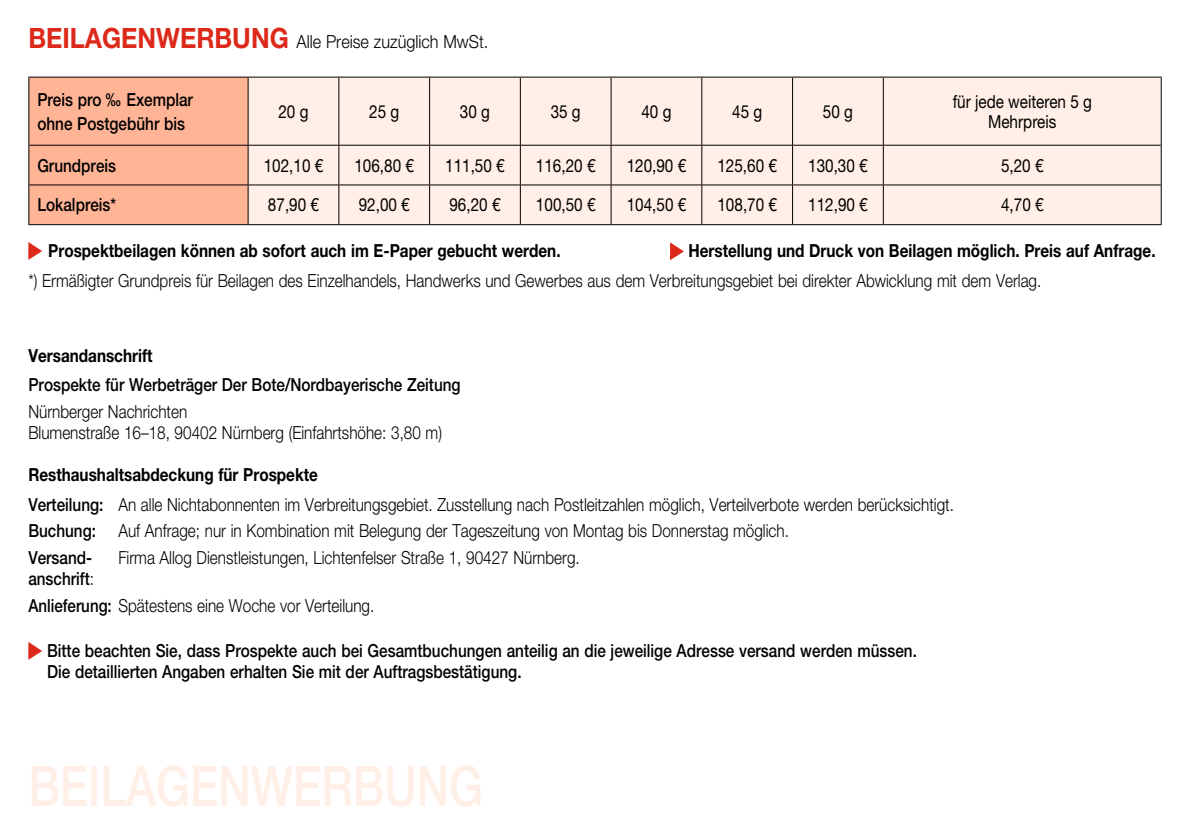
<style>
.page{position:relative;width:1191px;height:840px;background:#fff}
.page>*{position:absolute;margin:0;border:0;box-sizing:border-box;transform-origin:0 0}
.t1{font:500 56px "Helvetica Neue LT Std";color:#ffefe7;scale:.8 1}
.t2{font:300 18px/26.6px "Helvetica Neue LT Std";color:#000;scale:.85 1}
.t3{font:500 18px/24px "Helvetica Neue LT Std";color:#000;scale:.85 1}
.t4{font:18px/20px "Helvetica Neue LT Std";color:#000;text-align:center;scale:.85 1}
.t5{font:700 18px "Helvetica Neue LT Std";color:#000;scale:.85 1}
.t6{font:300 18px "Helvetica Neue LT Std";color:#000;scale:.9 1}
.s1{font-weight:700;font-size:28px;color:#dc291a}
.s2{font-weight:700}
.s3{font-weight:500}
</style>
<div class="page">
<div style="left:29px;top:78px;width:219px;height:146px;background:#ffb496"></div>
<div style="left:249px;top:78px;width:911px;height:146px;background:#ffefe7"></div>
<hr style="left:28px;top:77px;width:220px;height:1px;background:#000">
<hr style="left:28px;top:78px;width:1px;height:67px;background:#000">
<hr style="left:248px;top:77px;width:91px;height:1px;background:#000">
<hr style="left:339px;top:77px;width:90px;height:1px;background:#000">
<hr style="left:429px;top:77px;width:91px;height:1px;background:#000">
<hr style="left:520px;top:77px;width:91px;height:1px;background:#000">
<hr style="left:611px;top:77px;width:91px;height:1px;background:#000">
<hr style="left:702px;top:77px;width:90px;height:1px;background:#000">
<hr style="left:792px;top:77px;width:91px;height:1px;background:#000">
<hr style="left:883px;top:77px;width:278px;height:1px;background:#000">
<hr style="left:1160px;top:78px;width:1px;height:67px;background:#000">
<hr style="left:28px;top:145px;width:1px;height:40px;background:#000">
<hr style="left:1160px;top:145px;width:1px;height:40px;background:#000">
<hr style="left:28px;top:185px;width:1px;height:39px;background:#000">
<hr style="left:1160px;top:185px;width:1px;height:39px;background:#000">
<hr style="left:28px;top:224px;width:220px;height:1px;background:#000">
<hr style="left:248px;top:224px;width:91px;height:1px;background:#000">
<hr style="left:339px;top:224px;width:90px;height:1px;background:#000">
<hr style="left:429px;top:224px;width:91px;height:1px;background:#000">
<hr style="left:520px;top:224px;width:91px;height:1px;background:#000">
<hr style="left:611px;top:224px;width:91px;height:1px;background:#000">
<hr style="left:702px;top:224px;width:90px;height:1px;background:#000">
<hr style="left:792px;top:224px;width:91px;height:1px;background:#000">
<hr style="left:883px;top:224px;width:278px;height:1px;background:#000">
<hr style="left:248px;top:78px;width:1px;height:67px;background:#000">
<hr style="left:338px;top:78px;width:1px;height:67px;background:#000">
<hr style="left:429px;top:78px;width:1px;height:67px;background:#000">
<hr style="left:520px;top:78px;width:1px;height:67px;background:#000">
<hr style="left:611px;top:78px;width:1px;height:67px;background:#000">
<hr style="left:701px;top:78px;width:1px;height:67px;background:#000">
<hr style="left:792px;top:78px;width:1px;height:67px;background:#000">
<hr style="left:883px;top:78px;width:1px;height:67px;background:#000">
<hr style="left:29px;top:145px;width:219px;height:1px;background:#000">
<hr style="left:248px;top:145px;width:91px;height:1px;background:#000">
<hr style="left:248px;top:145px;width:1px;height:39px;background:#000">
<hr style="left:339px;top:145px;width:90px;height:1px;background:#000">
<hr style="left:338px;top:145px;width:1px;height:39px;background:#000">
<hr style="left:429px;top:145px;width:91px;height:1px;background:#000">
<hr style="left:429px;top:145px;width:1px;height:39px;background:#000">
<hr style="left:520px;top:145px;width:91px;height:1px;background:#000">
<hr style="left:520px;top:145px;width:1px;height:39px;background:#000">
<hr style="left:611px;top:145px;width:91px;height:1px;background:#000">
<hr style="left:611px;top:145px;width:1px;height:39px;background:#000">
<hr style="left:702px;top:145px;width:90px;height:1px;background:#000">
<hr style="left:701px;top:145px;width:1px;height:39px;background:#000">
<hr style="left:792px;top:145px;width:91px;height:1px;background:#000">
<hr style="left:792px;top:145px;width:1px;height:39px;background:#000">
<hr style="left:883px;top:145px;width:277px;height:1px;background:#000">
<hr style="left:883px;top:145px;width:1px;height:39px;background:#000">
<hr style="left:29px;top:184px;width:219px;height:1px;background:#000">
<hr style="left:248px;top:184px;width:91px;height:1px;background:#000">
<hr style="left:248px;top:185px;width:1px;height:39px;background:#000">
<hr style="left:339px;top:184px;width:90px;height:1px;background:#000">
<hr style="left:338px;top:185px;width:1px;height:39px;background:#000">
<hr style="left:429px;top:184px;width:91px;height:1px;background:#000">
<hr style="left:429px;top:185px;width:1px;height:39px;background:#000">
<hr style="left:520px;top:184px;width:91px;height:1px;background:#000">
<hr style="left:520px;top:185px;width:1px;height:39px;background:#000">
<hr style="left:611px;top:184px;width:91px;height:1px;background:#000">
<hr style="left:611px;top:185px;width:1px;height:39px;background:#000">
<hr style="left:702px;top:184px;width:90px;height:1px;background:#000">
<hr style="left:701px;top:185px;width:1px;height:39px;background:#000">
<hr style="left:792px;top:184px;width:91px;height:1px;background:#000">
<hr style="left:792px;top:185px;width:1px;height:39px;background:#000">
<hr style="left:883px;top:184px;width:277px;height:1px;background:#000">
<hr style="left:883px;top:185px;width:1px;height:39px;background:#000">
<svg style="left:28px;top:242px;width:14px;height:18px"></svg>
<svg style="left:670px;top:242px;width:14px;height:18px"></svg>
<svg style="left:28px;top:642px;width:14px;height:17px"></svg>
<p class="t6" style="left:28px;top:31px;width:513px"><span class="s1">BEILAGENWERBUNG</span> Alle Preise zuzüglich MwSt.</p>
<p class="t3" style="left:37px;top:87px;width:185px">Preis pro ‰ Exemplar ohne Postgebühr bis</p>
<p class="t4" style="left:278px;top:101px;width:37px">20 g</p>
<p class="t4" style="left:369px;top:101px;width:37px">25 g</p>
<p class="t4" style="left:460px;top:101px;width:37px">30 g</p>
<p class="t4" style="left:550px;top:101px;width:37px">35 g</p>
<p class="t4" style="left:641px;top:101px;width:37px">40 g</p>
<p class="t4" style="left:732px;top:101px;width:37px">45 g</p>
<p class="t4" style="left:823px;top:101px;width:37px">50 g</p>
<p class="t4" style="left:952px;top:91px;width:165px">für jede weiteren 5 g<br>Mehrpreis</p>
<p class="t3" style="left:37px;top:153px;width:94px">Grundpreis</p>
<p class="t4" style="left:264px;top:155px;width:72px">102,10 €</p>
<p class="t4" style="left:354px;top:155px;width:72px">106,80 €</p>
<p class="t4" style="left:445px;top:155px;width:72px">111,50 €</p>
<p class="t4" style="left:536px;top:155px;width:72px">116,20 €</p>
<p class="t4" style="left:626px;top:155px;width:72px">120,90 €</p>
<p class="t4" style="left:717px;top:155px;width:72px">125,60 €</p>
<p class="t4" style="left:808px;top:155px;width:72px">130,30 €</p>
<p class="t4" style="left:1001px;top:155px;width:52px">5,20 €</p>
<p class="t3" style="left:37px;top:192px;width:94px">Lokalpreis*</p>
<p class="t4" style="left:268px;top:194px;width:62px">87,90 €</p>
<p class="t4" style="left:359px;top:194px;width:62px">92,00 €</p>
<p class="t4" style="left:449px;top:194px;width:62px">96,20 €</p>
<p class="t4" style="left:536px;top:194px;width:72px">100,50 €</p>
<p class="t4" style="left:626px;top:194px;width:72px">104,50 €</p>
<p class="t4" style="left:717px;top:194px;width:72px">108,70 €</p>
<p class="t4" style="left:808px;top:194px;width:72px">112,90 €</p>
<p class="t4" style="left:1001px;top:194px;width:52px">4,70 €</p>
<p class="t5" style="left:688px;top:239px;width:551px">Herstellung und Druck von Beilagen möglich. Preis auf Anfrage.</p>
<p class="t5" style="left:48px;top:239px;width:604px">Prospektbeilagen können ab sofort auch im E-Paper gebucht werden.</p>
<p class="t2" style="left:28px;top:266px;width:1193px">*) Ermäßigter Grundpreis für Beilagen des Einzelhandels, Handwerks und Gewerbes aus dem Verbreitungsgebiet bei direkter Abwicklung mit dem Verlag.</p>
<p class="t5" style="left:28px;top:344px;width:147px">Versandanschrift</p>
<p class="t3" style="left:28px;top:372px;width:510px">Prospekte für Werbeträger Der Bote/Nordbayerische Zeitung</p>
<p class="t2" style="left:28px;top:400px;width:488px;line-height:21px">Nürnberger Nachrichten<br>Blumenstraße 16–18, 90402 Nürnberg (Einfahrtshöhe: 3,80 m)</p>
<p class="t2" style="left:28px;top:459px;width:1090px;line-height:29.6px"><span class="s2">Resthaushaltsabdeckung für Prospekte<br></span><span class="s3">Verteilung:</span> An alle Nichtabonnenten im Verbreitungsgebiet. Zusstellung nach Postleitzahlen möglich, Verteilverbote werden berücksichtigt.</p>
<p class="t2" style="left:28px;top:517px;width:896px"><span class="s3">Buchung:</span> Auf Anfrage; nur in Kombination mit Belegung der Tageszeitung von Montag bis Donnerstag möglich.<br><span class="s3">Versand-</span></p>
<p class="t2" style="left:118px;top:543px;width:544px">Firma Allog Dienstleistungen, Lichtenfelser Straße 1, 90427 Nürnberg.</p>
<p class="t2" style="left:28px;top:564px;width:408px"><span class="s3">anschrift</span>:<br><span class="s3">Anlieferung:</span> Spätestens eine Woche vor Verteilung.</p>
<p class="t3" style="left:47px;top:639px;width:1024px;line-height:21px">Bitte beachten Sie, dass Prospekte auch bei Gesamtbuchungen anteilig an die jeweilige Adresse versand werden müssen.<br>Die detaillierten Angaben erhalten Sie mit der Auftragsbestätigung.</p>
<h1 class="t1" style="left:28px;top:752px;width:570px">BEILAGENWERBUNG</h1>
</div>
